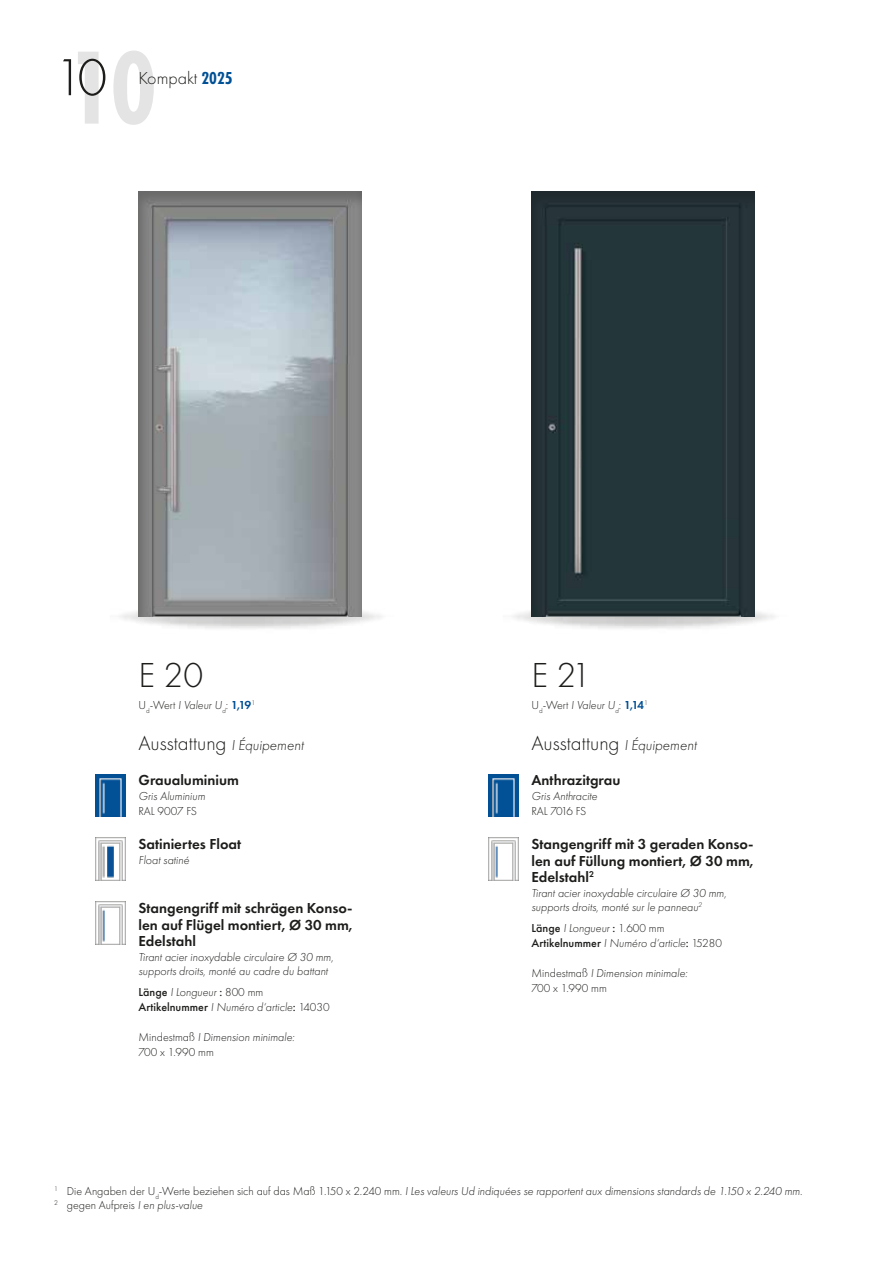
<style>
.page{position:relative;width:893px;height:1263px;background:#fff}
.page>*{position:absolute;margin:0;border:0;box-sizing:border-box;transform-origin:0 0}
.t1{font:700 108px "Futura PT Cond";color:#1d1d1b}
.t2{font:300 36px "Futura PT";color:#1d1d1b}
.t3{font:300 21px "Futura PT";color:#1d1d1b}
.t4{font:300 18px "Futura PT";color:#1d1d1b}
.t5{font:600 15px/16.5px "Futura PT";color:#1d1d1b;text-align:justify}
.t6{font:italic 300 12px/13.5px "Futura PT";color:#1d1d1b}
.t7{font:300 12px/15px "Futura PT";color:#1d1d1b}
.t8{font:300 12px "Futura PT";letter-spacing:-.065em;color:#1d1d1b}
.s1{font-family:"Futura PT Cond";font-weight:700;color:#005095}
.s2{font-style:normal}
.s3{font-weight:600;font-style:normal;color:#005095}
.s4{font-style:italic;font-size:15px}
.s5{font-weight:500;font-style:normal}
.s6{font-style:italic}
</style>
<div class="page">
<div style="left:137px;top:191px;width:225px;height:426px;background:#1d1d1b;opacity:.25"></div>
<div style="left:530px;top:191px;width:225px;height:426px;background:#1d1d1b;opacity:.25"></div>
<img style="left:96px;top:774px;width:30px;height:42px">
<img style="left:489px;top:774px;width:30px;height:42px">
<img style="left:96px;top:838px;width:30px;height:42px">
<img style="left:96px;top:901px;width:30px;height:43px">
<img style="left:489px;top:838px;width:30px;height:42px">
<h1 class="t1" style="left:54px;top:25px;width:104px">10<sup>10</sup></h1>
<h3 class="t4" style="left:139px;top:68px;width:96px">Kompakt <span class="s1">2025</span></h3>
<h2 class="t2" style="left:139px;top:654px;width:66px">E 20</h2>
<h2 class="t2" style="left:532px;top:654px;width:61px">E 21</h2>
<p class="t6" style="left:139px;top:698px;width:118px"><span class="s2">U</span><sub>d</sub><span class="s2">-Wert</span> I Valeur U<sub>d</sub><span class="s2">:</span> <span class="s3">1,19</span><sup>1</sup></p>
<p class="t6" style="left:531px;top:698px;width:118px"><span class="s2">U</span><sub>d</sub><span class="s2">-Wert</span> I Valeur U<sub>d</sub><span class="s2">:</span> <span class="s3">1,14</span><sup>1</sup></p>
<h3 class="t3" style="left:139px;top:731px;width:167px">Ausstattung <span class="s4">I Équipement</span></h3>
<h3 class="t3" style="left:531px;top:731px;width:167px">Ausstattung <span class="s4">I Équipement</span></h3>
<p class="t5" style="left:531px;top:772px;width:90px">Anthrazitgrau</p>
<p class="t6" style="left:531px;top:790px;width:67px">Gris Anthracite</p>
<p class="t8" style="left:531px;top:805px;width:56px">RAL 7016 FS</p>
<p class="t5" style="left:139px;top:772px;width:102px">Graualuminium</p>
<p class="t6" style="left:139px;top:790px;width:68px">Gris Aluminium</p>
<p class="t7" style="left:139px;top:804px;width:60px">RAL 9007 FS</p>
<p class="t5" style="left:139px;top:836px;width:104px">Satiniertes Float</p>
<p class="t6" style="left:139px;top:854px;width:52px">Float satiné</p>
<p class="t5" style="left:139px;top:900px;width:216px">Stangengriff mit schrägen Konso&shy;len auf Flügel montiert, Ø 30 mm, Edelstahl</p>
<p class="t6" style="left:139px;top:950px;width:196px">Tirant acier inoxydable circulaire Ø 30 mm, supports droits, monté au cadre du battant</p>
<p class="t6" style="left:139px;top:984px;width:193px;line-height:15px"><span class="s5">Länge</span> I Longueur <span class="s5">:</span> <span class="s2">800 mm<br></span><span class="s5">Artikelnummer</span> I Numéro d‘article<span class="s5">:</span> <span class="s2">14030</span></p>
<p class="t7" style="left:139px;top:1029px;width:158px">Mindestmaß <span class="s6">I Dimension minimale:<br></span>700 x 1.990 mm</p>
<p class="t5" style="left:531px;top:836px;width:224px">Stangengriff mit 3 geraden Konso&shy;len auf Füllung montiert, Ø 30 mm, Edelstahl<sup>2</sup></p>
<p class="t6" style="left:531px;top:887px;width:196px">Tirant acier inoxydable circulaire Ø 30 mm, supports droits, monté sur le panneau<sup>2</sup></p>
<p class="t6" style="left:531px;top:920px;width:192px;line-height:15px"><span class="s5">Länge</span> I Longueur <span class="s5">:</span> <span class="s2">1.600 mm<br></span><span class="s5">Artikelnummer</span> I Numéro d‘article<span class="s5">:</span> <span class="s2">15280</span></p>
<p class="t7" style="left:531px;top:965px;width:158px">Mindestmaß <span class="s6">I Dimension minimale:<br></span>700 x 1.990 mm</p>
<p class="t6" style="left:54px;top:1183px;width:750px;line-height:14.4px"><sup>1</sup> <span class="s2">Die Angaben der U</span><sub>d</sub><span class="s2">-Werte beziehen sich auf das Maß 1.150 x 2.240 mm.</span> I Les valeurs Ud indiquées se rapportent aux dimensions standards de 1.150 x 2.240 mm.<br><sup>2</sup> <span class="s2">gegen Aufpreis</span> I en plus-value</p>
</div>
